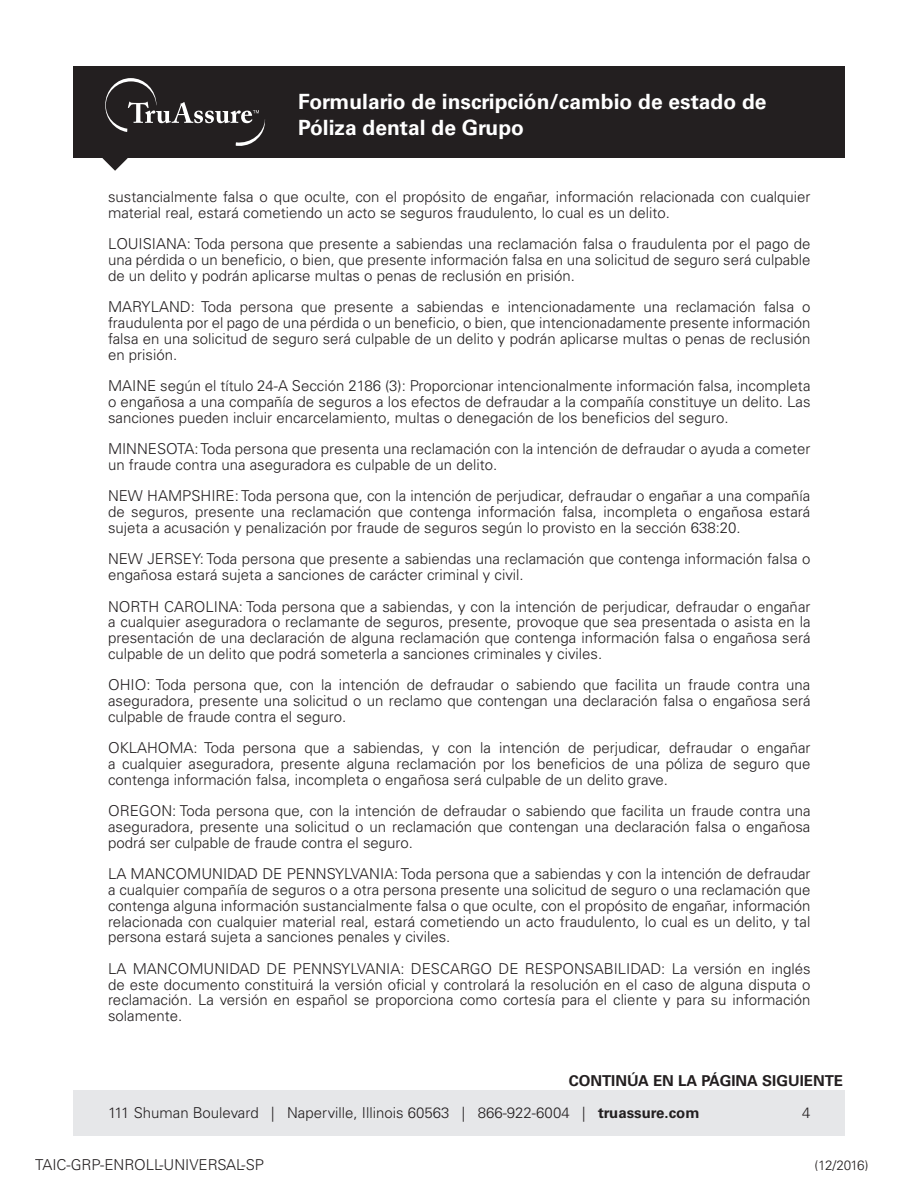
<style>
.page{position:relative;width:918px;height:1188px;background:#fff}
.page>*{position:absolute;margin:0;border:0;box-sizing:border-box;transform-origin:0 0}
.t1{font:700 21px/25.5px "Univers LT Std";color:#fff}
.t2{font:300 15px/15.8px "Univers LT Std";color:#231f20;text-align:justify}
.t3{font:700 15px "Univers LT Std";color:#231f20}
.t4{font:300 13.5px "Univers LT Std";letter-spacing:-.05em;color:#231f20}
.s1{font-weight:700}
</style>
<div class="page">
<div style="left:73px;top:1090px;width:772px;height:45px;background:#e6e7e9"></div>
<div style="left:73px;top:66px;width:772px;height:92px;background:#231f20"></div>
<svg style="left:102px;top:78px;width:163px;height:93px"></svg>
<p class="t1" style="left:298px;top:89px;width:470px">Formulario de inscripción/cambio de estado de<br>Póliza dental de Grupo</p>
<p class="t2" style="left:108px;top:189px;width:704px">sustancialmente falsa o que oculte, con el propósito de engañar, información relacionada con cualquier material real, estará cometiendo un acto se seguros fraudulento, lo cual es un delito.</p>
<p class="t2" style="left:108px;top:236px;width:704px">LOUISIANA: Toda persona que presente a sabiendas una reclamación falsa o fraudulenta por el pago de una pérdida o un beneficio, o bien, que presente información falsa en una solicitud de seguro será culpable de un delito y podrán aplicarse multas o penas de reclusión en prisión.</p>
<p class="t2" style="left:108px;top:299px;width:704px">MARYLAND: Toda persona que presente a sabiendas e intencionadamente una reclamación falsa o fraudulenta por el pago de una pérdida o un beneficio, o bien, que intencionadamente presente información falsa en una solicitud de seguro será culpable de un delito y podrán aplicarse multas o penas de reclusión en prisión.</p>
<p class="t2" style="left:108px;top:378px;width:704px">MAINE según el título 24-A Sección 2186 (3): Proporcionar intencionalmente información falsa, incompleta o engañosa a una compañía de seguros a los efectos de defraudar a la compañía constituye un delito. Las sanciones pueden incluir encarcelamiento, multas o denegación de los beneficios del seguro.</p>
<p class="t2" style="left:108px;top:441px;width:704px">MINNESOTA: Toda persona que presenta una reclamación con la intención de defraudar o ayuda a cometer un fraude contra una aseguradora es culpable de un delito.</p>
<p class="t2" style="left:108px;top:488px;width:704px">NEW HAMPSHIRE: Toda persona que, con la intención de perjudicar, defraudar o engañar a una compañía de seguros, presente una reclamación que contenga información falsa, incompleta o engañosa estará sujeta a acusación y penalización por fraude de seguros según lo provisto en la sección 638:20.</p>
<p class="t2" style="left:108px;top:551px;width:704px">NEW JERSEY: Toda persona que presente a sabiendas una reclamación que contenga información falsa o engañosa estará sujeta a sanciones de carácter criminal y civil.</p>
<p class="t2" style="left:108px;top:598px;width:704px">NORTH CAROLINA: Toda persona que a sabiendas, y con la intención de perjudicar, defraudar o engañar a cualquier aseguradora o reclamante de seguros, presente, provoque que sea presentada o asista en la presentación de una declaración de alguna reclamación que contenga información falsa o engañosa será culpable de un delito que podrá someterla a sanciones criminales y civiles.</p>
<p class="t2" style="left:108px;top:677px;width:704px">OHIO: Toda persona que, con la intención de defraudar o sabiendo que facilita un fraude contra una aseguradora, presente una solicitud o un reclamo que contengan una declaración falsa o engañosa será culpable de fraude contra el seguro.</p>
<p class="t2" style="left:108px;top:740px;width:704px">OKLAHOMA: Toda persona que a sabiendas, y con la intención de perjudicar, defraudar o engañar a cualquier aseguradora, presente alguna reclamación por los beneficios de una póliza de seguro que contenga información falsa, incompleta o engañosa será culpable de un delito grave.</p>
<p class="t2" style="left:108px;top:803px;width:704px">OREGON: Toda persona que, con la intención de defraudar o sabiendo que facilita un fraude contra una aseguradora, presente una solicitud o un reclamación que contengan una declaración falsa o engañosa podrá ser culpable de fraude contra el seguro.</p>
<p class="t2" style="left:108px;top:866px;width:704px">LA MANCOMUNIDAD DE PENNSYLVANIA: Toda persona que a sabiendas y con la intención de defraudar a cualquier compañía de seguros o a otra persona presente una solicitud de seguro o una reclamación que contenga alguna información sustancialmente falsa o que oculte, con el propósito de engañar, información relacionada con cualquier material real, estará cometiendo un acto fraudulento, lo cual es un delito, y tal persona estará sujeta a sanciones penales y civiles.</p>
<p class="t2" style="left:108px;top:961px;width:704px">LA MANCOMUNIDAD DE PENNSYLVANIA: DESCARGO DE RESPONSABILIDAD: La versión en inglés de este documento constituirá la versión oficial y controlará la resolución en el caso de alguna disputa o reclamación. La versión en español se proporciona como cortesía para el cliente y para su información solamente.</p>
<p class="t3" style="left:569px;top:1072px;width:276px">CONTINÚA EN LA PÁGINA SIGUIENTE</p>
<p class="t2" style="left:108px;top:1105px;width:593px">111 Shuman Boulevard | Naperville, Illinois 60563 | 866-922-6004 | <span class="s1">truassure.com</span></p>
<p class="t2" style="left:802px;top:1105px;width:10px">4</p>
<p class="t2" style="left:35px;top:1157px;width:230px">TAIC-GRP-ENROLL-UNIVERSAL-SP</p>
<p class="t4" style="left:815px;top:1157px;width:55px">(12/2016)</p>
</div>
